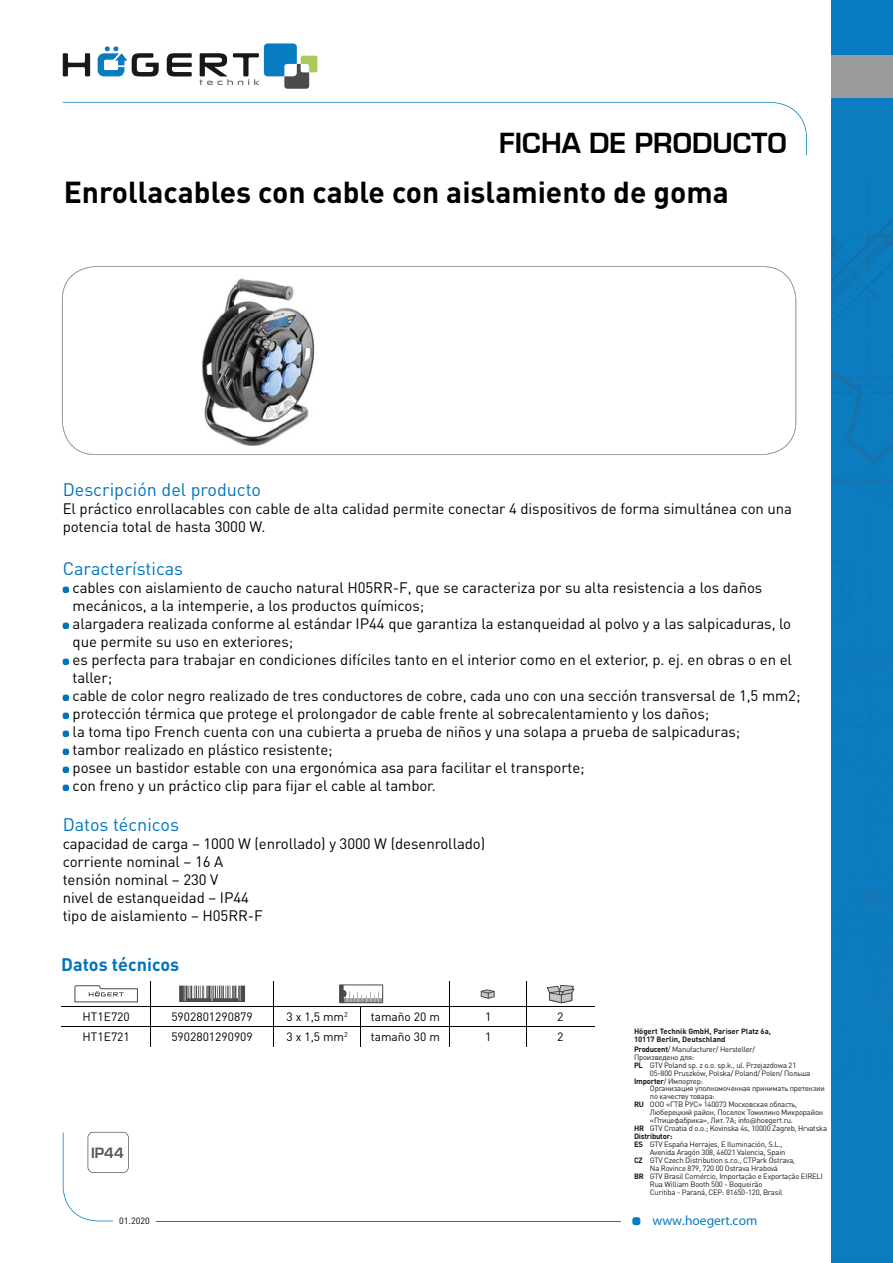
<style>
.page{position:relative;width:893px;height:1263px;background:#fff}
.page>*{position:absolute;margin:0;border:0;box-sizing:border-box;transform-origin:0 0}
.t1{font:700 30px "DIN Pro";color:#000}
.t2{font:700 27px "Euromode";color:#000}
.t3{font:18px "DIN Pro";color:#0074bc}
.t4{font:700 18px "DIN Pro";color:#0074bc}
.t5{font:15px/18px "DIN Pro";letter-spacing:-.005em;color:#000}
.t6{font:700 13.8px "Euromode";color:#575756}
.t7{font:13.5px "Myriad Pro";color:#077cc0}
.t8{font:12px "DIN Pro";color:#000}
.t9{font:9px "DIN Pro";color:#000}
.t10{font:7.65px "DIN Pro";letter-spacing:-.025em;color:#1a171b}
.t11{font:700 7.65px/7.9px "DIN Pro";color:#1a171b}
.t12{font:700 7.65px "DIN Pro";letter-spacing:-.025em;color:#1a171b}
.s1{font-weight:700}
.s2{font-family:"Merel"}
</style>
<div class="page">
<svg style="left:63px;top:53px;width:27px;height:23px"></svg>
<svg style="left:167px;top:53px;width:25px;height:24px"></svg>
<svg style="left:97px;top:46px;width:62px;height:31px"></svg>
<svg style="left:200px;top:43px;width:117px;height:46px"></svg>
<div style="left:632px;top:1217px;width:8px;height:8px;background:#077cc0;border-radius:3px"></div>
<svg style="left:63px;top:102px;width:744px;height:53px"></svg>
<hr style="left:156px;top:1220px;width:464px;height:1px;background:#077cc0">
<div style="left:831px;top:0;width:62px;height:1263px;background:#077cc0"></div>
<img style="left:831px;top:236px;width:37px;height:28px">
<img style="left:831px;top:273px;width:51px;height:55px">
<img style="left:869px;top:222px;width:24px;height:36px">
<img style="left:868px;top:181px;width:1px;height:36px">
<svg style="left:833px;top:244px;width:9px;height:9px"></svg>
<img style="left:849px;top:222px;width:40px;height:26px">
<svg style="left:831px;top:341px;width:62px;height:565px"></svg>
<img style="left:838px;top:906px;width:55px;height:191px">
<img style="left:831px;top:877px;width:62px;height:2px">
<img style="left:848px;top:647px;width:45px;height:3px">
<div style="left:831px;top:56px;width:62px;height:42px;background:#9a9b9d"></div>
<svg style="left:62px;top:266px;width:734px;height:189px"></svg>
<svg style="left:63px;top:587px;width:6px;height:6px"></svg>
<svg style="left:63px;top:623px;width:6px;height:6px"></svg>
<svg style="left:63px;top:659px;width:6px;height:6px"></svg>
<svg style="left:63px;top:695px;width:6px;height:6px"></svg>
<svg style="left:63px;top:713px;width:6px;height:6px"></svg>
<svg style="left:63px;top:731px;width:6px;height:6px"></svg>
<svg style="left:63px;top:749px;width:6px;height:6px"></svg>
<svg style="left:63px;top:767px;width:6px;height:6px"></svg>
<svg style="left:63px;top:785px;width:6px;height:6px"></svg>
<img style="left:190px;top:270px;width:134px;height:183px">
<hr style="left:61px;top:1006px;width:90px;height:1px;background:#000">
<hr style="left:151px;top:1006px;width:122px;height:1px;background:#000">
<hr style="left:273px;top:1006px;width:88px;height:1px;background:#000">
<hr style="left:361px;top:1006px;width:89px;height:1px;background:#000">
<hr style="left:450px;top:1006px;width:76px;height:1px;background:#000">
<hr style="left:526px;top:1006px;width:68px;height:1px;background:#000">
<hr style="left:61px;top:1026px;width:90px;height:1px;background:#000">
<hr style="left:151px;top:1026px;width:122px;height:1px;background:#000">
<hr style="left:273px;top:1026px;width:88px;height:1px;background:#000">
<svg style="left:273px;top:981px;width:1px;height:65px"></svg>
<hr style="left:361px;top:1026px;width:89px;height:1px;background:#000">
<hr style="left:450px;top:1026px;width:76px;height:1px;background:#000">
<hr style="left:526px;top:1026px;width:68px;height:1px;background:#000">
<svg style="left:526px;top:981px;width:1px;height:65px"></svg>
<svg style="left:74px;top:985px;width:64px;height:17px"></svg>
<svg style="left:179px;top:985px;width:66px;height:17px"></svg>
<svg style="left:339px;top:984px;width:44px;height:62px"></svg>
<svg style="left:480px;top:989px;width:15px;height:10px"></svg>
<svg style="left:547px;top:984px;width:28px;height:19px"></svg>
<svg style="left:63px;top:1132px;width:66px;height:89px"></svg>
<h2 class="t2" style="left:499px;top:126px;width:289px">FICHA DE PRODUCTO</h2>
<h1 class="t1" style="left:64px;top:172px;width:666px">Enrollacables con cable con aislamiento de goma</h1>
<p class="t3" style="left:63px;top:477px;width:200px">Descripción del producto</p>
<p class="t5" style="left:63px;top:499px;width:731px">El práctico enrollacables con cable de alta calidad permite conectar 4 dispositivos de forma simultánea con una potencia total de hasta 3000 W.</p>
<p class="t3" style="left:63px;top:556px;width:122px">Características</p>
<p class="t5" style="left:73px;top:578px;width:729px">cables con aislamiento de caucho natural H05RR-F, que se caracteriza por su alta resistencia a los daños mecánicos, a la intemperie, a los productos químicos;<br>alargadera realizada conforme al estándar IP44 que garantiza la estanqueidad al polvo y a las salpicaduras, lo que permite su uso en exteriores;<br>es perfecta para trabajar en condiciones difíciles tanto en el interior como en el exterior, p. ej. en obras o en el taller;<br>cable de color negro realizado de tres conductores de cobre, cada uno con una sección transversal de 1,5 mm2; protección térmica que protege el prolongador de cable frente al sobrecalentamiento y los daños;<br>la toma tipo French cuenta con una cubierta a prueba de niños y una solapa a prueba de salpicaduras;<br>tambor realizado en plástico resistente;<br>posee un bastidor estable con una ergonómica asa para facilitar el transporte;<br>con freno y un práctico clip para fijar el cable al tambor.</p>
<p class="t3" style="left:63px;top:812px;width:118px">Datos técnicos</p>
<p class="t5" style="left:63px;top:833px;width:424px">capacidad de carga – 1000 W (enrollado) y 3000 W (desenrollado) corriente nominal – 16 A<br>tensión nominal – 230 V<br>nivel de estanqueidad – IP44<br>tipo de aislamiento – H05RR-F</p>
<p class="t4" style="left:61px;top:953px;width:119px">Datos técnicos</p>
<p class="t8" style="left:83px;top:1009px;width:49px">HT1E720</p>
<p class="t8" style="left:171px;top:1009px;width:83px">5902801290879</p>
<p class="t8" style="left:286px;top:1009px;width:63px">3 x 1,5 mm<sup>2</sup></p>
<p class="t8" style="left:371px;top:1009px;width:71px">tamaño 20 m</p>
<p class="t8" style="left:485px;top:1009px;width:8px">1</p>
<p class="t8" style="left:557px;top:1009px;width:8px">2</p>
<p class="t8" style="left:83px;top:1028px;width:49px">HT1E721</p>
<p class="t8" style="left:171px;top:1028px;width:83px">5902801290909</p>
<p class="t8" style="left:286px;top:1028px;width:63px">3 x 1,5 mm<sup>2</sup></p>
<p class="t8" style="left:371px;top:1028px;width:71px">tamaño 30 m</p>
<p class="t8" style="left:485px;top:1028px;width:8px">1</p>
<p class="t8" style="left:557px;top:1028px;width:8px">2</p>
<p class="t6" style="left:91px;top:1144px;width:34px">IP44</p>
<p class="t9" style="left:119px;top:1214px;width:32px">01.2020</p>
<p class="t11" style="left:634px;top:1027px;width:138px">Högert Technik GmbH, Pariser Platz 6a,<br>10117 Berlin, Deutschland</p>
<p class="t10" style="left:634px;top:1044px;width:123px"><span class="s1">Producent</span>/ Manufacturer/ Hersteller/</p>
<p class="t10" style="left:634px;top:1052px;width:62px">Произведено для:</p>
<p class="t10" style="left:634px;top:1059px;width:164px"><span class="s1">PL</span> GTV Poland sp. z o.o. sp.k., ul. Przejazdowa 21</p>
<p class="t10" style="left:650px;top:1067px;width:162px">05-800 Pruszków, Polska/ Poland/ Polen/ Польша</p>
<p class="t10" style="left:634px;top:1075px;width:71px"><span class="s1">Importer</span>/ Импортер:</p>
<p class="t10" style="left:650px;top:1083px;width:176px">Организация уполномоченная принимать претензии</p>
<p class="t10" style="left:650px;top:1091px;width:66px">по качеству товара:</p>
<p class="t10" style="left:634px;top:1099px;width:165px"><span class="s1">RU</span> ООО «ГТВ РУС» 140073 Московская область,</p>
<p class="t10" style="left:650px;top:1107px;width:175px">Люберецкий район, Поселок Томилино Микрорайон</p>
<p class="t10" style="left:650px;top:1115px;width:144px">«Птицефабрика», Лит. 7А; info<span class="s2">@</span>hoegert.ru.</p>
<p class="t10" style="left:634px;top:1123px;width:195px"><span class="s1">HR</span> GTV Croatia d o.o.; Kovinska 4s, 10000 Zagreb, Hrvatska</p>
<p class="t12" style="left:634px;top:1131px;width:40px">Distributor:</p>
<p class="t10" style="left:634px;top:1139px;width:150px"><span class="s1">ES</span> GTV España Herrajes, E Iluminación, S.L.,</p>
<p class="t10" style="left:650px;top:1147px;width:137px">Avenida Aragón 308, 46021 Valencia, Spain</p>
<p class="t10" style="left:634px;top:1155px;width:163px"><span class="s1">CZ</span> GTV Czech Distribution s.r.o., CTPark Ostrava,</p>
<p class="t10" style="left:650px;top:1163px;width:129px">Na Rovince 879, 720 00 Ostrava Hrabová</p>
<p class="t10" style="left:634px;top:1171px;width:190px"><span class="s1">BR</span> GTV Brasil Comércio, Importação e Exportação EIRELI</p>
<p class="t10" style="left:650px;top:1179px;width:114px">Rua William Booth 500 - Boqueirão</p>
<p class="t10" style="left:650px;top:1187px;width:134px">Curitiba - Paraná, CEP: 81650-120, Brasil</p>
<p class="t7" style="left:652px;top:1212px;width:106px">www.hoegert.com</p>
</div>
